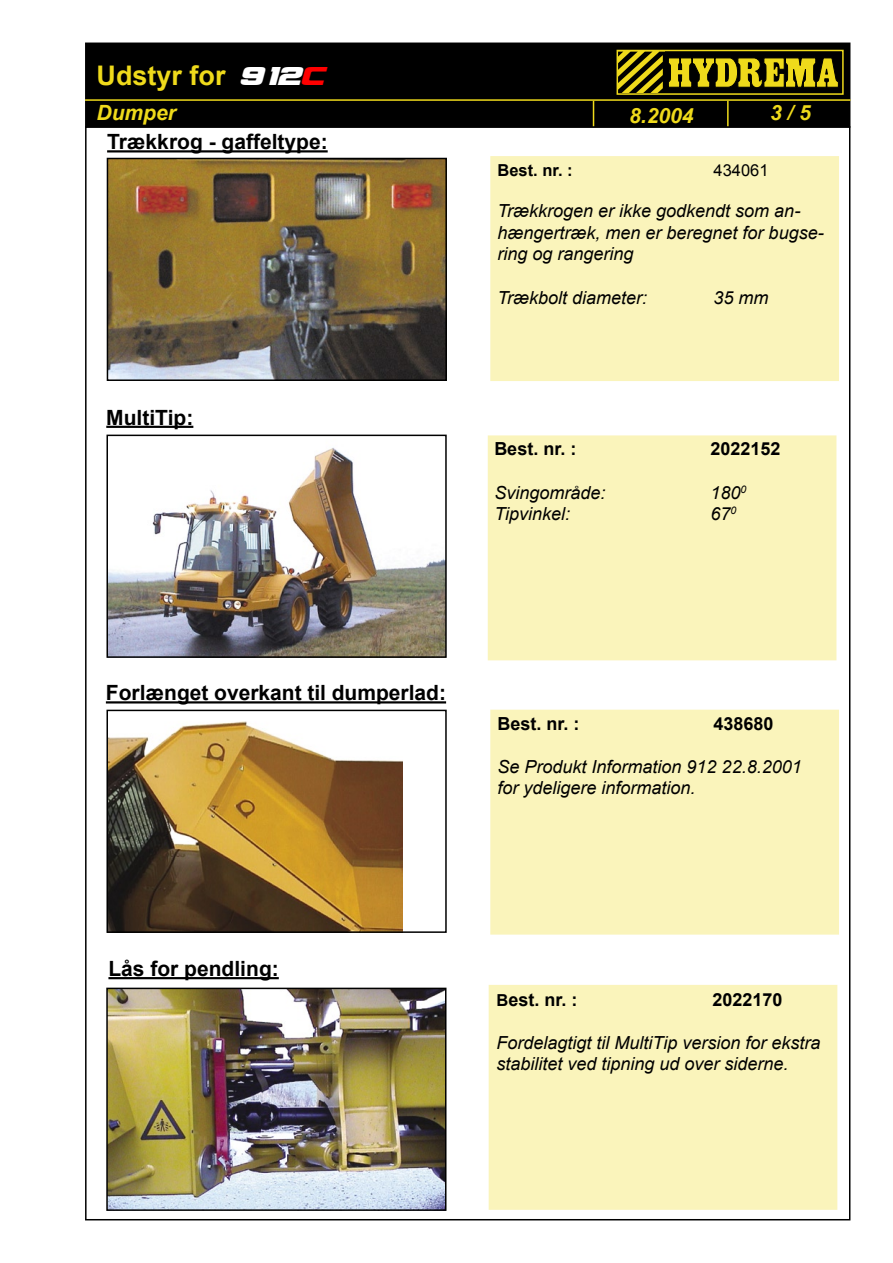
<style>
.page{position:relative;width:893px;height:1263px;background:#fff}
.page>*{position:absolute;margin:0;border:0;box-sizing:border-box;transform-origin:0 0}
.t1{font:700 27px "Arial";color:#efda1b}
.t2{font:700 21px "Arial";color:#000}
.t3{font:italic 700 21px "Arial";color:#efda1b}
.t4{font:italic 18px/21.6px "Arial";color:#000}
.t5{font:700 18px "Arial";color:#000}
.t6{font:700 16.5px "Arial";color:#000}
.t7{font:16.5px "Arial";color:#000}
.s1{font-family:"Vipnagorgialla";font-weight:400;font-style:italic;font-size:36px;color:#fff}
.s2{font-family:"Vipnagorgialla";font-weight:400;font-style:italic;font-size:36px;color:#f00}
.s3{font-size:16.5px}
</style>
<div class="page">
<div style="left:86px;top:43px;width:764px;height:84px;background:#000"></div>
<hr style="left:85px;top:99px;width:765px;height:2px;background:#efda1b">
<hr style="left:727px;top:101px;width:2px;height:26px;background:#efda1b">
<svg style="left:593px;top:101px;width:1px;height:25px"></svg>
<svg style="left:619px;top:53px;width:219px;height:39px"></svg>
<div style="left:616px;top:50px;width:228px;height:45px;border:2px solid #efda1b"></div>
<div style="left:491px;top:710px;width:347px;height:224px;background:#faf4bb"></div>
<div style="left:490px;top:710px;width:349px;height:224px;border:2px solid #faf4bb"></div>
<img style="left:109px;top:721px;width:294px;height:209px">
<div style="left:106px;top:710px;width:341px;height:223px;border:2px solid #000"></div>
<div style="left:489px;top:986px;width:348px;height:223px;background:#faf4bb"></div>
<div style="left:489px;top:985px;width:348px;height:225px;border:2px solid #faf4bb"></div>
<img style="left:109px;top:991px;width:334px;height:217px">
<div style="left:106px;top:988px;width:340px;height:223px;border:2px solid #000"></div>
<img style="left:109px;top:447px;width:335px;height:208px">
<div style="left:106px;top:435px;width:341px;height:223px;border:2px solid #000"></div>
<div style="left:491px;top:157px;width:347px;height:223px;background:#faf4bb"></div>
<div style="left:490px;top:156px;width:349px;height:225px;border:2px solid #faf4bb"></div>
<img style="left:110px;top:161px;width:334px;height:217px">
<div style="left:107px;top:158px;width:340px;height:223px;border:2px solid #000"></div>
<div style="left:488px;top:436px;width:348px;height:224px;background:#faf4bb"></div>
<div style="left:488px;top:435px;width:348px;height:225px;border:2px solid #faf4bb"></div>
<hr style="left:107px;top:150px;width:221px;height:2px;background:#000">
<hr style="left:106px;top:701px;width:340px;height:2px;background:#000">
<hr style="left:108px;top:977px;width:171px;height:2px;background:#000">
<hr style="left:106px;top:426px;width:87px;height:2px;background:#000">
<p class="t1" style="left:97px;top:58px;width:237px">Udstyr for <span class="s1">912</span><span class="s2">C</span></p>
<p class="t3" style="left:97px;top:99px;width:81px">Dumper</p>
<p class="t2" style="left:107px;top:128px;width:222px">Trækkrog - gaffeltype:</p>
<p class="t2" style="left:106px;top:403px;width:89px">MultiTip:</p>
<p class="t3" style="left:629px;top:102px;width:66px">8.2004</p>
<p class="t3" style="left:770px;top:99px;width:42px">3 / 5</p>
<p class="t6" style="left:497px;top:159px;width:77px">Best. nr. :</p>
<p class="t7" style="left:713px;top:159px;width:57px">434061</p>
<p class="t4" style="left:497px;top:200px;width:328px">Trækkrogen er ikke godkendt som an&shy;hængertræk, men er beregnet for bugse&shy;ring og rangering</p>
<p class="t4" style="left:497px;top:287px;width:151px">Trækbolt diameter:</p>
<p class="t4" style="left:713px;top:287px;width:57px">35 mm</p>
<p class="t5" style="left:494px;top:437px;width:84px">Best. nr. :</p>
<p class="t5" style="left:710px;top:437px;width:72px">2022152</p>
<p class="t4" style="left:494px;top:482px;width:113px">Svingområde:</p>
<p class="t4" style="left:710px;top:482px;width:37px">180<sup>0</sup></p>
<p class="t4" style="left:494px;top:503px;width:77px">Tipvinkel:</p>
<p class="t4" style="left:710px;top:503px;width:27px">67<sup>0</sup></p>
<p class="t2" style="left:106px;top:679px;width:342px">Forlænget overkant til dumperlad:</p>
<p class="t5" style="left:497px;top:711px;width:84px">Best. nr. :</p>
<p class="t5" style="left:713px;top:711px;width:62px">438680</p>
<p class="t4" style="left:497px;top:756px;width:306px">Se Produkt Information 912 22.8.2001</p>
<p class="t4" style="left:497px;top:778px;width:200px">for ydeligere information.</p>
<p class="t2" style="left:108px;top:955px;width:172px">Lås for pendling:</p>
<p class="t5" style="left:496px;top:987px;width:82px"><span class="s3">B</span>est. nr. :</p>
<p class="t5" style="left:712px;top:987px;width:72px">2022170</p>
<p class="t4" style="left:496px;top:1032px;width:325px">Fordelagtigt til MultiTip version for ekstra stabilitet ved tipning ud over siderne.</p>
</div>
